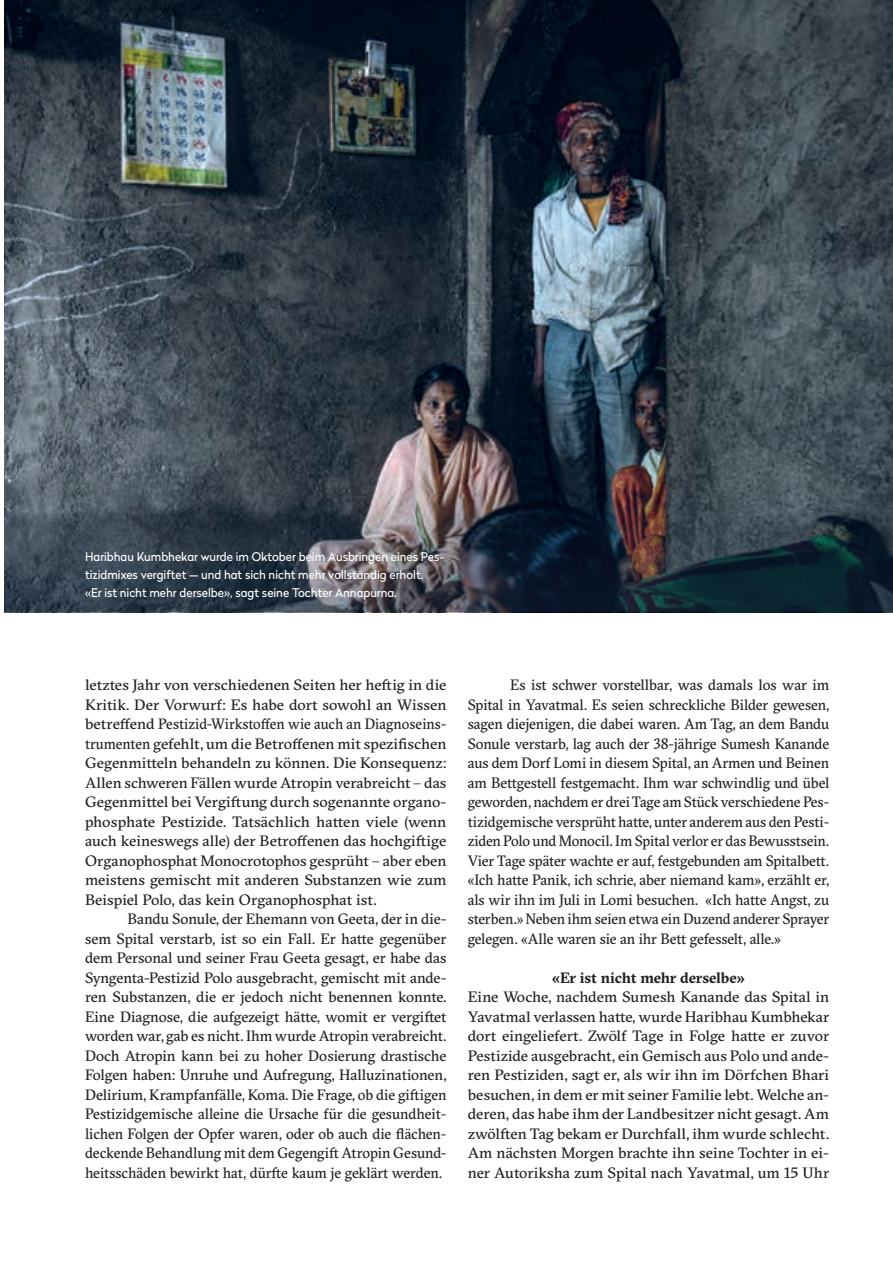
<style>
.page{position:relative;width:893px;height:1263px;background:#fff}
.page>*{position:absolute;margin:0;border:0;box-sizing:border-box;transform-origin:0 0}
.t1{font:15px/19.5px "GT Sectra";color:#231f20;text-align:justify}
.t2{font:700 15px "GT Sectra";letter-spacing:-.01em;color:#231f20}
.t3{font:12px/17.7px "Radikal";color:#fff}
</style>
<div class="page">
<img style="left:4px;top:0;width:889px;height:461px">
<img style="left:4px;top:461px;width:889px;height:151px">
<p class="t3" style="left:85px;top:547px;width:360px">Haribhau Kumbhekar wurde im Oktober beim Ausbringen eines Pes&shy;tizidmixes vergiftet — und hat sich nicht mehr vollständig erholt.<br>«Er ist nicht mehr derselbe», sagt seine Tochter Annapurna.</p>
<p class="t1" style="left:85px;top:675px;width:363px">letztes Jahr von verschiedenen Seiten her heftig in die Kritik. Der Vorwurf: Es habe dort sowohl an Wissen betreffend Pestizid-Wirkstoffen wie auch an Diagnoseins&shy;trumenten gefehlt, um die Betroffenen mit spezifischen Gegenmitteln behandeln zu können. Die Konsequenz:<br>Allen schweren Fällen wurde Atropin verabreicht – das Gegenmittel bei Vergiftung durch sogenannte organo&shy;phosphate Pestizide. Tatsächlich hatten viele (wenn auch keineswegs alle) der Betroffenen das hochgiftige Organophosphat Monocrotophos gesprüht – aber eben meistens gemischt mit anderen Substanzen wie zum Beispiel Polo, das kein Organophosphat ist.</p>
<p class="t1" style="left:85px;top:909px;width:363px;text-indent:43px">Bandu Sonule, der Ehemann von Geeta, der in die&shy;sem Spital verstarb, ist so ein Fall. Er hatte gegenüber dem Personal und seiner Frau Geeta gesagt, er habe das Syngenta-Pestizid Polo ausgebracht, gemischt mit ande&shy;ren Substanzen, die er jedoch nicht benennen konnte.<br>Eine Diagnose, die aufgezeigt hätte, womit er vergiftet worden war, gab es nicht. Ihm wurde Atropin verabreicht.<br>Doch Atropin kann bei zu hoher Dosierung drastische Folgen haben: Unruhe und Aufregung, Halluzinationen, Delirium, Krampfanfälle, Koma. Die Frage, ob die giftigen Pestizidgemische alleine die Ursache für die gesundheit&shy;lichen Folgen der Opfer waren, oder ob auch die flächen&shy;deckende Behandlung mit dem Gegengift Atropin Gesund&shy;heitsschäden bewirkt hat, dürfte kaum je geklärt werden.</p>
<p class="t1" style="left:468px;top:675px;width:363px;text-indent:43px">Es ist schwer vorstellbar, was damals los war im Spital in Yavatmal. Es seien schreckliche Bilder gewesen, sagen diejenigen, die dabei waren. Am Tag, an dem Bandu Sonule verstarb, lag auch der 38-jährige Sumesh Kanande aus dem Dorf Lomi in diesem Spital, an Armen und Beinen am Bettgestell festgemacht. Ihm war schwindlig und übel geworden, nachdem er drei Tage am Stück verschiedene Pes&shy;tizidgemische versprüht hatte, unter anderem aus den Pesti&shy;ziden Polo und Monocil. Im Spital verlor er das Bewusstsein.<br>Vier Tage später wachte er auf, festgebunden am Spitalbett. «Ich hatte Panik, ich schrie, aber niemand kam», erzählt er, als wir ihn im Juli in Lomi besuchen. «Ich hatte Angst, zu sterben.» Neben ihm seien etwa ein Duzend anderer Sprayer gelegen. «Alle waren sie an ihr Bett gefesselt, alle.»</p>
<p class="t2" style="left:552px;top:968px;width:194px">«Er ist nicht mehr derselbe»</p>
<p class="t1" style="left:468px;top:987px;width:363px">Eine Woche, nachdem Sumesh Kanande das Spital in Yavatmal verlassen hatte, wurde Haribhau Kumbhekar dort eingeliefert. Zwölf Tage in Folge hatte er zuvor Pestizide ausgebracht, ein Gemisch aus Polo und ande&shy;ren Pestiziden, sagt er, als wir ihn im Dörfchen Bhari besuchen, in dem er mit seiner Familie lebt. Welche an&shy;deren, das habe ihm der Landbesitzer nicht gesagt. Am zwölften Tag bekam er Durchfall, ihm wurde schlecht.<br>Am nächsten Morgen brachte ihn seine Tochter in ei&shy;ner Autoriksha zum Spital nach Yavatmal, um 15 Uhr</p>
</div>
